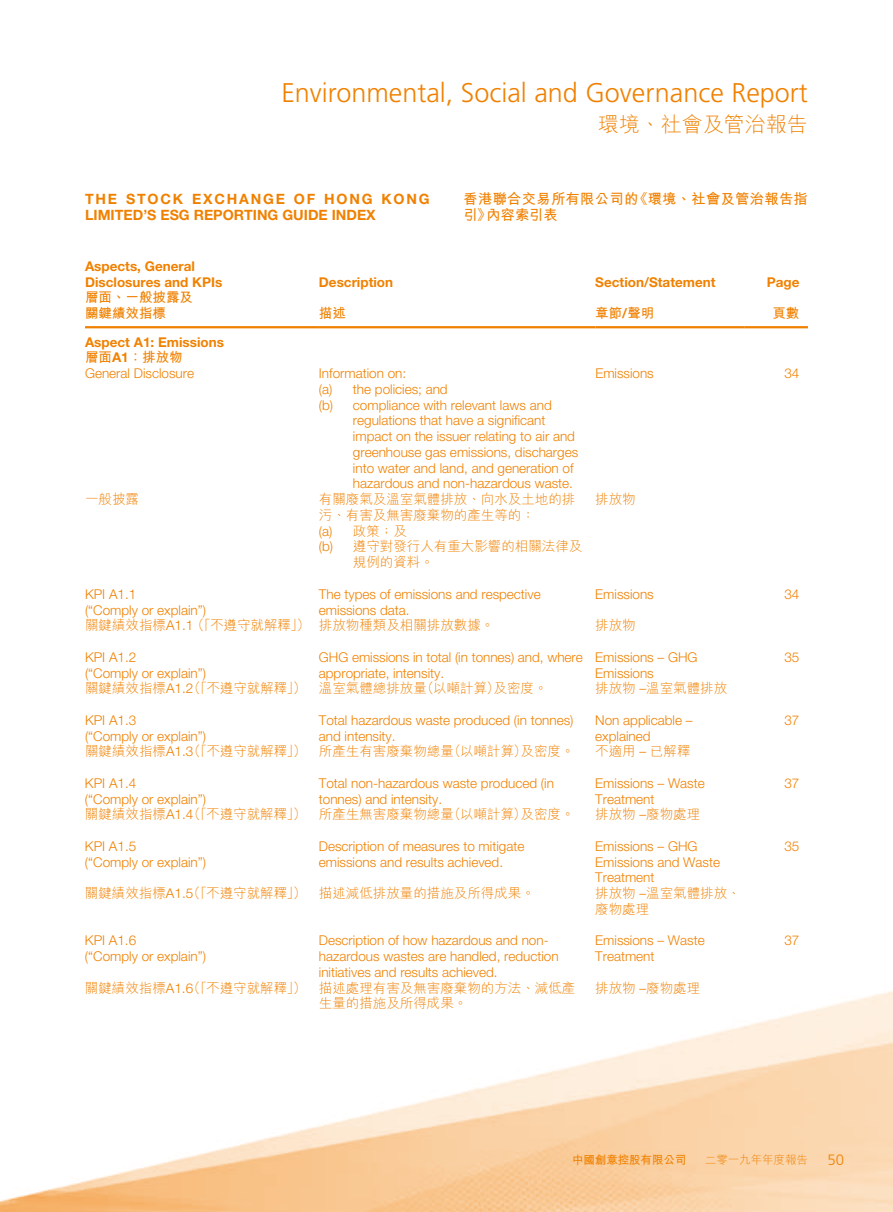
<style>
.page{position:relative;width:893px;height:1212px;background:#fff}
.page>*{position:absolute;margin:0;border:0;box-sizing:border-box;transform-origin:0 0}
.t1{font:300 27px "Frutiger LT Std";color:#f08100}
.t2{font:300 21px "M Hei HK";color:#f08100}
.t3{font:300 15px "Frutiger LT Std";color:#f08100}
.t4{font:700 14.25px/15.8px "Helvetica Neue LT Std";color:#f08100}
.t5{font:700 14.25px/15.8px "M Hei HK";letter-spacing:.025em;color:#f08100}
.t6{font:700 14.25px "Helvetica Neue LT Std";letter-spacing:.125em;color:#f08100}
.t7{font:300 13.5px/15.8px "Helvetica Neue LT Std";color:#f08100}
.t8{font:300 13.5px "M Hei HK";color:#f08100}
.t9{font:700 13.5px "Helvetica Neue LT Std";color:#f08100}
.t10{font:700 13.5px "M Hei HK";color:#f08100}
.t11{font:700 11.55px "M Hei HK";letter-spacing:-.01em;color:#f08100}
.t12{font:300 11.55px "M Hei HK";letter-spacing:-.01em;color:#f08100}
.s1{font-family:"Helvetica Neue LT Std"}
</style>
<div class="page">
<img style="left:0;top:991px;width:893px;height:221px">
<hr style="left:85px;top:326px;width:234px;height:2px;background:#f08100">
<hr style="left:319px;top:326px;width:276px;height:2px;background:#f08100">
<hr style="left:595px;top:326px;width:149px;height:2px;background:#f08100">
<hr style="left:744px;top:326px;width:64px;height:2px;background:#f08100">
<h1 class="t1" style="left:281px;top:77px;width:528px">Environmental, Social and Governance Report</h1>
<h2 class="t2" style="left:598px;top:110px;width:211px">環境、社會及管治報告</h2>
<p class="t5" style="left:486px;top:190px;width:153px;text-indent:-23px">香港聯合交易所有限公司的內容索引表</p>
<p class="t4" style="left:85px;top:191px;width:292px">THE<br>LIMITED S’ ESG REPORTING GUIDE INDEX</p>
<p class="t5" style="left:634px;top:190px;width:176px">《環境、社會及管治報告指</p>
<p class="t4" style="left:126px;top:191px;width:59px">STOCK</p>
<p class="t6" style="left:192px;top:190px;width:94px">EXCHANGE</p>
<p class="t4" style="left:294px;top:191px;width:23px">OF</p>
<p class="t4" style="left:324px;top:191px;width:50px">HONG</p>
<p class="t4" style="left:381px;top:191px;width:50px">KONG</p>
<p class="t5" style="left:463px;top:206px;width:30px">引》</p>
<p class="t9" style="left:85px;top:258px;width:111px">Aspects, General</p>
<p class="t9" style="left:85px;top:273px;width:139px">Disclosures and KPIs</p>
<p class="t10" style="left:85px;top:288px;width:109px">層面、一般披露及</p>
<p class="t9" style="left:319px;top:273px;width:76px">Description</p>
<p class="t9" style="left:595px;top:273px;width:122px">Section/Statement</p>
<p class="t9" style="left:767px;top:273px;width:34px">Page</p>
<p class="t10" style="left:85px;top:303px;width:82px">關鍵績效指標</p>
<p class="t9" style="left:85px;top:333px;width:140px">Aspect A1: Emissions</p>
<p class="t10" style="left:85px;top:348px;width:99px">層面<span class="s1">A1</span>：排放物</p>
<p class="t10" style="left:319px;top:303px;width:28px">描述</p>
<p class="t10" style="left:595px;top:303px;width:61px">章節<span class="s1">/</span>聲明</p>
<p class="t10" style="left:772px;top:303px;width:28px">頁數</p>
<p class="t7" style="left:85px;top:365px;width:111px">General Disclosure</p>
<p class="t7" style="left:319px;top:365px;width:89px">Information on:</p>
<p class="t7" style="left:595px;top:365px;width:60px">Emissions</p>
<p class="t7" style="left:784px;top:365px;width:17px">34</p>
<p class="t7" style="left:319px;top:381px;width:15px">a( )</p>
<p class="t7" style="left:353px;top:381px;width:96px">the policies; and</p>
<p class="t7" style="left:319px;top:397px;width:16px">b( )</p>
<p class="t7" style="left:353px;top:397px;width:200px">compliance with relevant laws and</p>
<p class="t8" style="left:85px;top:490px;width:55px">一般披露</p>
<p class="t7" style="left:353px;top:412px;width:227px">regulations that have a significant impact on the issuer relating to air and greenhouse gas emissions, discharges into water and land, and generation of hazardous and non-hazardous waste.</p>
<p class="t8" style="left:319px;top:490px;width:258px">有關廢氣及溫室氣體排放、向水及土地的排</p>
<p class="t8" style="left:595px;top:490px;width:42px">排放物</p>
<p class="t8" style="left:319px;top:505px;width:217px">污、有害及無害廢棄物的產生等的：</p>
<p class="t7" style="left:319px;top:523px;width:15px">a( )</p>
<p class="t7" style="left:319px;top:538px;width:16px">b( )</p>
<p class="t8" style="left:353px;top:521px;width:55px">政策；及</p>
<p class="t8" style="left:353px;top:537px;width:231px">遵守對發行人有重大影響的相關法律及</p>
<p class="t8" style="left:353px;top:553px;width:82px">規例的資料。</p>
<p class="t7" style="left:85px;top:586px;width:123px">KPI A1.1<br>(“Comply or explain (“</p>
<p class="t7" style="left:319px;top:586px;width:223px">The types of emissions and respective emissions data.</p>
<p class="t7" style="left:784px;top:586px;width:17px">34</p>
<p class="t7" style="left:595px;top:586px;width:60px">Emissions</p>
<p class="t8" style="left:595px;top:616px;width:42px">排放物</p>
<p class="t8" style="left:191px;top:616px;width:120px">（「不遵守就解釋」）</p>
<p class="t8" style="left:85px;top:616px;width:110px">關鍵績效指標<span class="s1">A1.1</span></p>
<p class="t7" style="left:85px;top:649px;width:123px">KPI A1.2<br>(“Comply or explain (“</p>
<p class="t7" style="left:319px;top:649px;width:265px">GHG emissions in total (in tonnes) and, where appropriate, intensity.</p>
<p class="t7" style="left:595px;top:649px;width:104px">Emissions – GHG<br>Emissions</p>
<p class="t7" style="left:784px;top:649px;width:17px">35</p>
<p class="t8" style="left:595px;top:679px;width:134px">排放物 <span class="s1">–</span>溫室氣體排放</p>
<p class="t8" style="left:319px;top:616px;width:177px">排放物種類及相關排放數據。</p>
<p class="t8" style="left:187px;top:679px;width:120px">（「不遵守就解釋」）</p>
<p class="t8" style="left:421px;top:679px;width:80px">（以噸計算）</p>
<p class="t8" style="left:494px;top:679px;width:55px">及密度。</p>
<p class="t8" style="left:319px;top:679px;width:109px">溫室氣體總排放量</p>
<p class="t8" style="left:85px;top:679px;width:110px">關鍵績效指標<span class="s1">A1.2</span></p>
<p class="t7" style="left:85px;top:712px;width:123px">KPI A1.3<br>(“Comply or explain (“</p>
<p class="t7" style="left:319px;top:712px;width:256px">Total hazardous waste produced (in tonnes( and intensity.</p>
<p class="t7" style="left:595px;top:712px;width:99px">Non applicable – explained</p>
<p class="t7" style="left:784px;top:712px;width:17px">37</p>
<p class="t8" style="left:595px;top:742px;width:97px">不適用 <span class="s1">–</span> 已解釋</p>
<p class="t8" style="left:187px;top:742px;width:120px">（「不遵守就解釋」）</p>
<p class="t8" style="left:448px;top:742px;width:80px">（以噸計算）</p>
<p class="t8" style="left:521px;top:742px;width:55px">及密度。</p>
<p class="t8" style="left:85px;top:742px;width:110px">關鍵績效指標<span class="s1">A1.3</span></p>
<p class="t7" style="left:85px;top:775px;width:123px">KPI A1.4<br>(“Comply or explain (“</p>
<p class="t7" style="left:319px;top:775px;width:237px">Total non-hazardous waste produced (in tonnes) and intensity.</p>
<p class="t7" style="left:595px;top:775px;width:111px">Emissions – Waste<br>Treatment</p>
<p class="t7" style="left:784px;top:775px;width:17px">37</p>
<p class="t8" style="left:595px;top:805px;width:107px">排放物 <span class="s1">–</span>廢物處理</p>
<p class="t8" style="left:319px;top:742px;width:136px">所產生有害廢棄物總量</p>
<p class="t8" style="left:187px;top:805px;width:120px">（「不遵守就解釋」）</p>
<p class="t8" style="left:448px;top:805px;width:80px">（以噸計算）</p>
<p class="t8" style="left:521px;top:805px;width:55px">及密度。</p>
<p class="t8" style="left:85px;top:805px;width:110px">關鍵績效指標<span class="s1">A1.4</span></p>
<p class="t7" style="left:85px;top:838px;width:123px">KPI A1.5<br>(“Comply or explain (“</p>
<p class="t7" style="left:319px;top:838px;width:207px">Description of measures to mitigate emissions and results achieved.</p>
<p class="t7" style="left:595px;top:838px;width:126px">Emissions – GHG<br>Emissions and Waste<br>Treatment</p>
<p class="t7" style="left:784px;top:838px;width:17px">35</p>
<p class="t8" style="left:595px;top:883px;width:147px">排放物 <span class="s1">–</span>溫室氣體排放、</p>
<p class="t8" style="left:319px;top:805px;width:136px">所產生無害廢棄物總量</p>
<p class="t8" style="left:187px;top:883px;width:120px">（「不遵守就解釋」）</p>
<p class="t8" style="left:85px;top:883px;width:110px">關鍵績效指標<span class="s1">A1.5</span></p>
<p class="t8" style="left:319px;top:883px;width:217px">描述減低排放量的措施及所得成果。</p>
<p class="t8" style="left:595px;top:899px;width:55px">廢物處理</p>
<p class="t7" style="left:85px;top:932px;width:123px">KPI A1.6<br>(“Comply or explain (“</p>
<p class="t7" style="left:319px;top:932px;width:231px">Description of how hazardous and non-</p>
<p class="t7" style="left:319px;top:964px;width:180px">initiatives and results achieved.</p>
<p class="t7" style="left:319px;top:948px;width:241px">hazardous wastes are handled, reduction</p>
<p class="t7" style="left:595px;top:932px;width:111px">Emissions – Waste<br>Treatment</p>
<p class="t7" style="left:784px;top:932px;width:17px">37</p>
<p class="t8" style="left:187px;top:978px;width:120px">（「不遵守就解釋」）</p>
<p class="t8" style="left:85px;top:978px;width:110px">關鍵績效指標<span class="s1">A1.6</span></p>
<p class="t8" style="left:319px;top:978px;width:258px">描述處理有害及無害廢棄物的方法、減低產</p>
<p class="t8" style="left:595px;top:978px;width:107px">排放物 <span class="s1">–</span>廢物處理</p>
<p class="t8" style="left:319px;top:994px;width:150px">生量的措施及所得成果。</p>
<p class="t11" style="left:572px;top:1151px;width:116px">中國創意控股有限公司</p>
<p class="t12" style="left:705px;top:1151px;width:105px">二零一九年年度報告</p>
<p class="t3" style="left:827px;top:1151px;width:18px">50</p>
</div>
